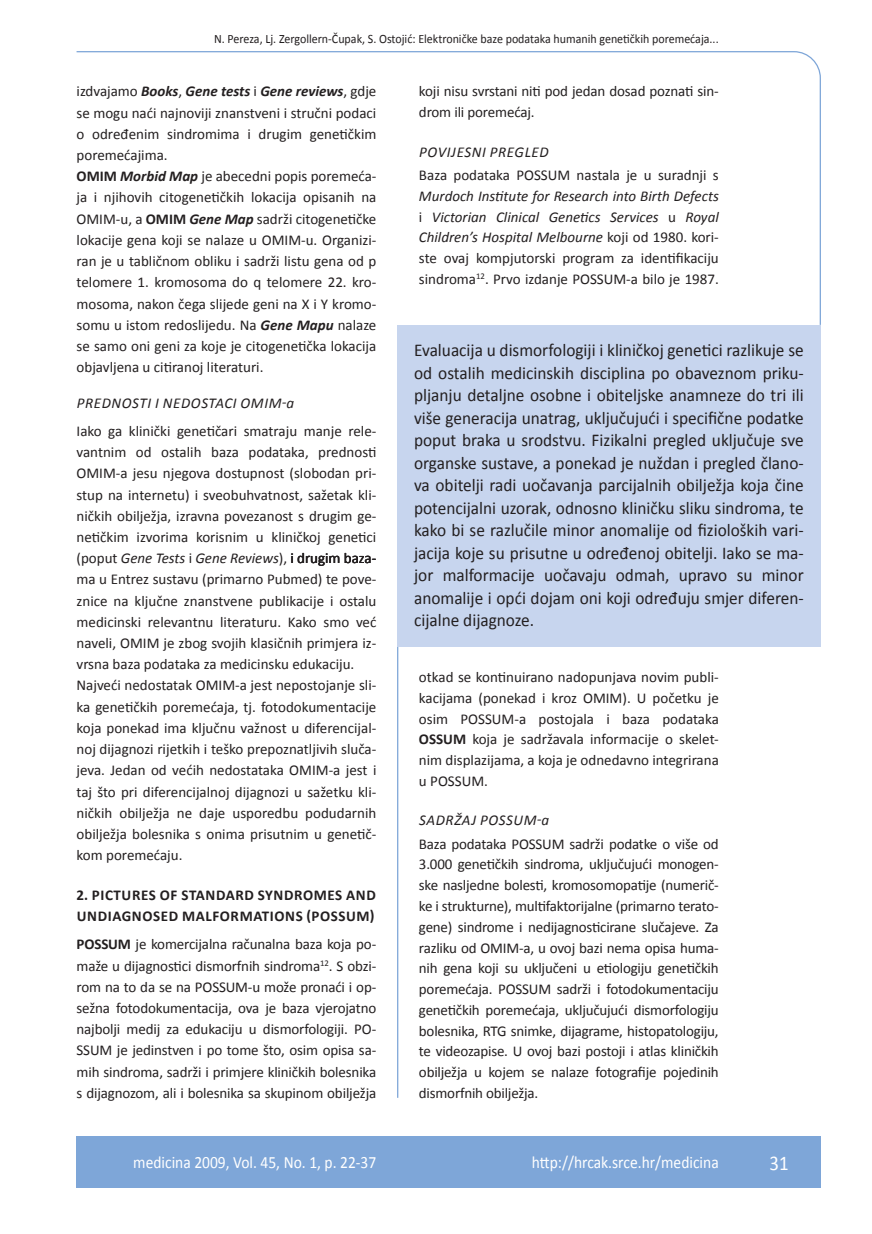
<style>
.page{position:relative;width:872px;height:1234px;background:#fff}
.page>*{position:absolute;margin:0;border:0;box-sizing:border-box;transform-origin:0 0}
.t1{font:21px "Calibri";color:#fff;scale:.9 1}
.anterfile{font:18px/22.5px "Calibri";color:#231f20;text-align:justify;scale:.96 1}
.t2{font:17.25px "Calibri";color:#fff;scale:.9 1}
.osnovni_tekst{font:15px/21.1px "Calibri";color:#231f20;text-align:justify}
.podnaslov{font:700 15px/21.1px "Calibri";letter-spacing:.04em;color:#231f20}
.podpodnaslov{font:italic 15px "Calibri";letter-spacing:.04em;color:#231f20}
.glava{font:12.75px "Calibri";color:#231f20;scale:.94 1}
.s1{font-weight:700;font-style:italic}
.s2{font-weight:700}
.s3{font-style:italic}
</style>
<div class="page">
<svg style="left:76px;top:51px;width:745px;height:274px"></svg>
<hr style="left:397px;top:645px;width:1px;height:452px;background:#7ea6d8">
<div style="left:77px;top:1135px;width:744px;height:51px;background:#7ea6d8"></div>
<div style="left:397px;top:325px;width:424px;height:321px;background:#c7d5ee"></div>
<p class="glava" style="left:214px;top:30px;width:538px">N. Pereza, Lj. Zergollern-Čupak, S. Ostojić: Elektroničke baze podataka humanih genetičkih poremećaja...</p>
<p class="osnovni_tekst" style="left:77px;top:80px;width:301px">izdvajamo <span class="s1">Books</span>, <span class="s1">Gene tests</span> i <span class="s1">Gene reviews</span>, gdje se mogu naći najnoviji znanstveni i stručni podaci o određenim sindromima i drugim genetičkim poremećajima.</p>
<p class="osnovni_tekst" style="left:77px;top:165px;width:301px"><span class="s2">OMIM</span> <span class="s1">Morbid Map</span> je abecedni popis poremeća&shy;ja i njihovih citogenetičkih lokacija opisanih na OMIM-u, a <span class="s2">OMIM</span> <span class="s1">Gene Map</span> sadrži citogenetičke lokacije gena koji se nalaze u OMIM-u. Organizi&shy;ran je u tabličnom obliku i sadrži listu gena od p telomere 1. kromosoma do q telomere 22. kro&shy;mosoma, nakon čega slijede geni na X i Y kromo&shy;somu u istom redoslijedu. Na <span class="s1">Gene Mapu</span> nalaze se samo oni geni za koje je citogenetička lokacija objavljena u citiranoj literaturi.</p>
<p class="podpodnaslov" style="left:77px;top:393px;width:219px">PREDNOSTI I NEDOSTACI OMIM-a</p>
<p class="osnovni_tekst" style="left:77px;top:419px;width:301px">Iako ga klinički genetičari smatraju manje rele&shy;vantnim od ostalih baza podataka, prednosti OMIM-a jesu njegova dostupnost (slobodan pri&shy;stup na internetu) i sveobuhvatnost, sažetak kli&shy;ničkih obilježja, izravna povezanost s drugim ge&shy;netičkim izvorima korisnim u kliničkoj genetici (poput <span class="s3">Gene Tests</span> i <span class="s3">Gene Reviews</span>), i drugim baza&shy;ma u Entrez sustavu (primarno Pubmed) te pove&shy;znice na ključne znanstvene publikacije i ostalu medicinski relevantnu literaturu. Kako smo već naveli, OMIM je zbog svojih klasičnih primjera iz&shy;vrsna baza podataka za medicinsku edukaciju.</p>
<p class="osnovni_tekst" style="left:77px;top:674px;width:301px">Najveći nedostatak OMIM-a jest nepostojanje sli&shy;ka genetičkih poremećaja, tj. fotodokumentacije koja ponekad ima ključnu važnost u diferencijal&shy;noj dijagnozi rijetkih i teško prepoznatljivih sluča&shy;jeva. Jedan od većih nedostataka OMIM-a jest i taj što pri diferencijalnoj dijagnozi u sažetku kli&shy;ničkih obilježja ne daje usporedbu podudarnih obilježja bolesnika s onima prisutnim u genetič&shy;kom poremećaju.</p>
<p class="podnaslov" style="left:77px;top:883px;width:301px">2. PICTURES OF STANDARD SYNDROMES AND<br>UNDIAGNOSED MALFORMATIONS (POSSUM)</p>
<p class="osnovni_tekst" style="left:77px;top:932px;width:301px"><span class="s2">POSSUM</span> je komercijalna računalna baza koja po&shy;maže u dijagnostici dismorfnih sindroma<sup>12</sup>. S obzi&shy;rom na to da se na POSSUM-u može pronaći i op&shy;sežna fotodokumentacija, ova je baza vjerojatno najbolji medij za edukaciju u dismorfologiji. PO-SSUM je jedinstven i po tome što, osim opisa sa&shy;mih sindroma, sadrži i primjere kliničkih bolesnika s dijagnozom, ali i bolesnika sa skupinom obilježja</p>
<p class="osnovni_tekst" style="left:419px;top:80px;width:301px">koji nisu svrstani niti pod jedan dosad poznati sin&shy;drom ili poremećaj.</p>
<p class="podpodnaslov" style="left:419px;top:142px;width:131px">POVIJESNI PREGLED</p>
<p class="osnovni_tekst" style="left:419px;top:164px;width:301px;line-height:20.7px">Baza podataka POSSUM nastala je u suradnji s <span class="s3">Murdoch Institute for Research into Birth Defects </span>i <span class="s3">Victorian Clinical Genetics Services</span> u <span class="s3">Royal Children’s Hospital Melbourne</span> koji od 1980. kori&shy;ste ovaj kompjutorski program za identifikaciju sindroma<sup>12</sup>. Prvo izdanje POSSUM-a bilo je 1987.</p>
<p class="anterfile" style="left:414px;top:338px;width:407px">Evaluacija u dismorfologiji i kliničkoj genetici razlikuje se od ostalih medicinskih disciplina po obaveznom priku&shy;pljanju detaljne osobne i obiteljske anamneze do tri ili više generacija unatrag, uključujući i specifične podatke poput braka u srodstvu. Fizikalni pregled uključuje sve organske sustave, a ponekad je nuždan i pregled člano&shy;va obitelji radi uočavanja parcijalnih obilježja koja čine potencijalni uzorak, odnosno kliničku sliku sindroma, te kako bi se razlučile minor anomalije od fizioloških vari&shy;jacija koje su prisutne u određenoj obitelji. Iako se ma&shy;jor malformacije uočavaju odmah, upravo su minor anomalije i opći dojam oni koji određuju smjer diferen&shy;cijalne dijagnoze.</p>
<p class="osnovni_tekst" style="left:419px;top:666px;width:301px;line-height:20.7px">otkad se kontinuirano nadopunjava novim publi&shy;kacijama (ponekad i kroz OMIM). U početku je osim POSSUM-a postojala i baza podataka <span class="s2">OSSUM</span> koja je sadržavala informacije o skelet&shy;nim displazijama, a koja je odnedavno integrirana u POSSUM.</p>
<p class="podpodnaslov" style="left:419px;top:810px;width:131px">SADRŽAJ POSSUM-a</p>
<p class="osnovni_tekst" style="left:419px;top:832px;width:301px;line-height:20.7px">Baza podataka POSSUM sadrži podatke o više od 3.000 genetičkih sindroma, uključujući monogen&shy;ske nasljedne bolesti, kromosomopatije (numerič&shy;ke i strukturne), multifaktorijalne (primarno terato&shy;gene) sindrome i nedijagnosticirane slučajeve. Za razliku od OMIM-a, u ovoj bazi nema opisa huma&shy;nih gena koji su uključeni u etiologiju genetičkih poremećaja. POSSUM sadrži i fotodokumentaciju genetičkih poremećaja, uključujući dismorfologiju bolesnika, RTG snimke, dijagrame, histopatologiju, te videozapise. U ovoj bazi postoji i atlas kliničkih obilježja u kojem se nalaze fotografije pojedinih dismorfnih obilježja.</p>
<p class="t2" style="left:133px;top:1151px;width:272px">medicina 2009, Vol. 45, No. 1, p. 22-37</p>
<p class="t2" style="left:532px;top:1151px;width:209px">http://hrcak.srce.hr/medicina</p>
<p class="t1" style="left:769px;top:1149px;width:23px">31</p>
</div>
